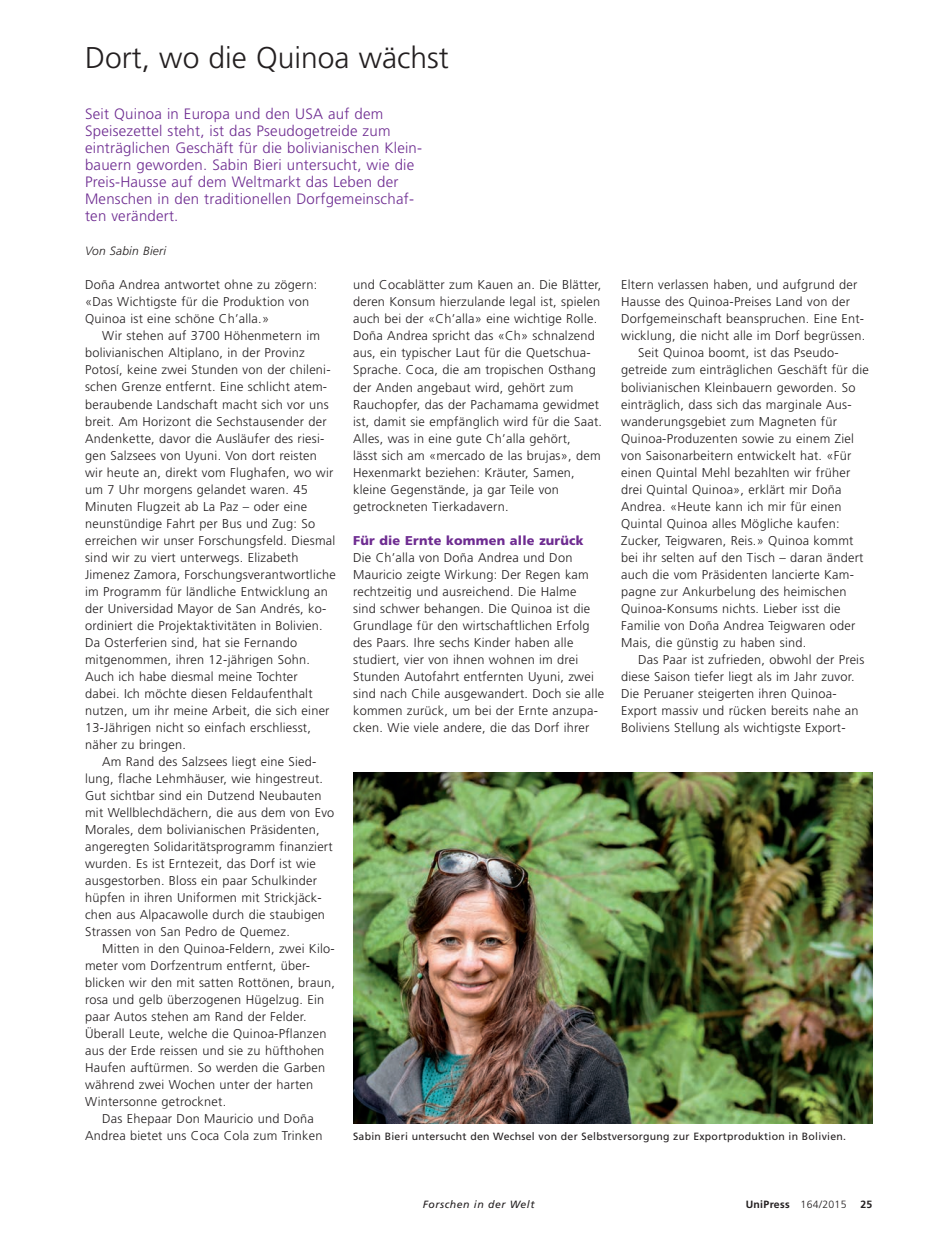
<style>
.page{position:relative;width:936px;height:1234px;background:#fff}
.page>*{position:absolute;margin:0;border:0;box-sizing:border-box;transform-origin:0 0}
.t1{font:300 30px "Frutiger";color:#231f20}
.t2{font:300 15px/17px "Frutiger";letter-spacing:.015em;color:#6e2c91}
.t3{font:300 12.75px/17px "Frutiger";letter-spacing:.02em;color:#231f20}
.t4{font:900 12.75px "Frutiger";letter-spacing:.015em;color:#6e2c91}
.t5{font:italic 300 12px "Frutiger";letter-spacing:.02em;color:#231f20}
.t6{font:10.5px "Frutiger";letter-spacing:.025em;color:#231f20}
.t7{font:700 10.5px "Frutiger";letter-spacing:.03em;color:#231f20}
.t8{font:italic 10.5px "Frutiger";letter-spacing:.05em;color:#231f20}
.s1{font-weight:300}
</style>
<div class="page">
<img style="left:353px;top:772px;width:519px;height:351px">
<h1 class="t1" style="left:85px;top:41px;width:365px">Dort, wo die Quinoa wächst</h1>
<p class="t2" style="left:85px;top:105px;width:338px">Seit Quinoa in Europa und den USA auf dem Speisezettel steht, ist das Pseudogetreide zum einträglichen Geschäft für die bolivianischen Klein&shy;bauern geworden. Sabin Bieri untersucht, wie die Preis-Hausse auf dem Weltmarkt das Leben der Menschen in den traditionellen Dorfgemeinschaf&shy;ten verändert.</p>
<p class="t5" style="left:85px;top:244px;width:82px">Von Sabin Bieri</p>
<p class="t3" style="left:85px;top:276px;width:234px">Doña Andrea antwortet ohne zu zögern: «Das Wichtigste für die Produktion von<br>Quinoa ist eine schöne Ch’alla.»</p>
<p class="t3" style="left:102px;top:327px;width:219px">Wir stehen auf 3700 Höhenmetern im</p>
<p class="t3" style="left:85px;top:344px;width:221px">bolivianischen Altiplano, in der Provinz</p>
<p class="t3" style="left:85px;top:361px;width:247px">Potosí, keine zwei Stunden von der chileni-</p>
<p class="t3" style="left:85px;top:378px;width:243px">schen Grenze entfernt. Eine schlicht atem-</p>
<p class="t3" style="left:85px;top:395px;width:245px">beraubende Landschaft macht sich vor uns</p>
<p class="t3" style="left:85px;top:412px;width:243px">breit. Am Horizont die Sechstausender der</p>
<p class="t3" style="left:85px;top:429px;width:241px">Andenkette, davor die Ausläufer des riesi-</p>
<p class="t3" style="left:85px;top:446px;width:233px">gen Salzsees von Uyuni. Von dort reisten</p>
<p class="t3" style="left:85px;top:463px;width:250px">wir heute an, direkt vom Flughafen, wo wir</p>
<p class="t3" style="left:85px;top:480px;width:224px">um 7 Uhr morgens gelandet waren. 45</p>
<p class="t3" style="left:85px;top:497px;width:223px">Minuten Flugzeit ab La Paz – oder eine</p>
<p class="t3" style="left:85px;top:514px;width:232px">neunstündige Fahrt per Bus und Zug: So</p>
<p class="t3" style="left:85px;top:531px;width:252px">erreichen wir unser Forschungsfeld. Diesmal</p>
<p class="t3" style="left:85px;top:548px;width:215px">sind wir zu viert unterwegs. Elizabeth</p>
<p class="t3" style="left:85px;top:565px;width:252px">Jimenez Zamora, Forschungsverantwortliche</p>
<p class="t3" style="left:85px;top:582px;width:244px">im Programm für ländliche Entwicklung an</p>
<p class="t3" style="left:85px;top:599px;width:243px">der Universidad Mayor de San Andrés, ko-</p>
<p class="t3" style="left:85px;top:616px;width:239px">ordiniert die Projektaktivitäten in Bolivien.</p>
<p class="t3" style="left:85px;top:633px;width:213px">Da Osterferien sind, hat sie Fernando</p>
<p class="t3" style="left:85px;top:650px;width:226px">mitgenommen, ihren 12-jährigen Sohn.</p>
<p class="t3" style="left:85px;top:667px;width:214px">Auch ich habe diesmal meine Tochter</p>
<p class="t3" style="left:85px;top:684px;width:229px">dabei. Ich möchte diesen Feldaufenthalt</p>
<p class="t3" style="left:85px;top:701px;width:246px">nutzen, um ihr meine Arbeit, die sich einer</p>
<p class="t3" style="left:85px;top:718px;width:227px">13-Jährigen nicht so einfach erschliesst,</p>
<p class="t3" style="left:85px;top:735px;width:102px">näher zu bringen.</p>
<p class="t3" style="left:102px;top:752px;width:216px">Am Rand des Salzsees liegt eine Sied-</p>
<p class="t3" style="left:85px;top:769px;width:239px">lung, flache Lehmhäuser, wie hingestreut.</p>
<p class="t3" style="left:85px;top:786px;width:238px">Gut sichtbar sind ein Dutzend Neubauten</p>
<p class="t3" style="left:85px;top:803px;width:251px">mit Wellblechdächern, die aus dem von Evo</p>
<p class="t3" style="left:85px;top:820px;width:236px">Morales, dem bolivianischen Präsidenten,</p>
<p class="t3" style="left:85px;top:838px;width:249px">angeregten Solidaritätsprogramm finanziert</p>
<p class="t3" style="left:85px;top:855px;width:232px">wurden. Es ist Erntezeit, das Dorf ist wie</p>
<p class="t3" style="left:85px;top:872px;width:233px">ausgestorben. Bloss ein paar Schulkinder</p>
<p class="t3" style="left:85px;top:889px;width:238px">hüpfen in ihren Uniformen mit Strickjäck-</p>
<p class="t3" style="left:85px;top:906px;width:241px">chen aus Alpacawolle durch die staubigen</p>
<p class="t3" style="left:85px;top:923px;width:206px">Strassen von San Pedro de Quemez.</p>
<p class="t3" style="left:102px;top:940px;width:234px">Mitten in den Quinoa-Feldern, zwei Kilo-</p>
<p class="t3" style="left:85px;top:957px;width:226px">meter vom Dorfzentrum entfernt, über-</p>
<p class="t3" style="left:85px;top:974px;width:251px">blicken wir den mit satten Rottönen, braun,</p>
<p class="t3" style="left:85px;top:991px;width:240px">rosa und gelb überzogenen Hügelzug. Ein</p>
<p class="t3" style="left:85px;top:1008px;width:223px">paar Autos stehen am Rand der Felder.</p>
<p class="t3" style="left:85px;top:1025px;width:243px">Überall Leute, welche die Quinoa-Pflanzen</p>
<p class="t3" style="left:85px;top:1042px;width:241px">aus der Erde reissen und sie zu hüfthohen</p>
<p class="t3" style="left:85px;top:1059px;width:242px">Haufen auftürmen. So werden die Garben</p>
<p class="t3" style="left:85px;top:1076px;width:230px">während zwei Wochen unter der harten</p>
<p class="t3" style="left:85px;top:1093px;width:143px">Wintersonne getrocknet.</p>
<p class="t3" style="left:102px;top:1110px;width:213px">Das Ehepaar Don Mauricio und Doña</p>
<p class="t3" style="left:85px;top:1127px;width:239px">Andrea bietet uns Coca Cola zum Trinken</p>
<p class="t3" style="left:353px;top:276px;width:250px">und Cocablätter zum Kauen an. Die Blätter, deren Konsum hierzulande legal ist, spielen auch bei der «Ch’alla» eine wichtige Rolle.<br>Doña Andrea spricht das «Ch» schnalzend aus, ein typischer Laut für die Quetschua-Sprache. Coca, die am tropischen Osthang der Anden angebaut wird, gehört zum Rauchopfer, das der Pachamama gewidmet ist, damit sie empfänglich wird für die Saat.<br>Alles, was in eine gute Ch’alla gehört,<br>lässt sich am «mercado de las brujas», dem Hexenmarkt beziehen: Kräuter, Samen, kleine Gegenstände, ja gar Teile von getrockneten Tierkadavern.</p>
<p class="t4" style="left:353px;top:532px;width:232px">Für die Ernte kommen alle zurück</p>
<p class="t3" style="left:353px;top:548px;width:252px">Die Ch’alla von Doña Andrea und Don Mauricio zeigte Wirkung: Der Regen kam rechtzeitig und ausreichend. Die Halme<br>sind schwer behangen. Die Quinoa ist die Grundlage für den wirtschaftlichen Erfolg des Paars. Ihre sechs Kinder haben alle studiert, vier von ihnen wohnen im drei Stunden Autofahrt entfernten Uyuni, zwei sind nach Chile ausgewandert. Doch sie alle kommen zurück, um bei der Ernte anzupa&shy;cken. Wie viele andere, die das Dorf ihrer</p>
<p class="t3" style="left:621px;top:276px;width:238px">Eltern verlassen haben, und aufgrund der</p>
<p class="t3" style="left:621px;top:293px;width:230px">Hausse des Quinoa-Preises Land von der</p>
<p class="t3" style="left:621px;top:310px;width:244px">Dorfgemeinschaft beanspruchen. Eine Ent-</p>
<p class="t3" style="left:621px;top:327px;width:245px">wicklung, die nicht alle im Dorf begrüssen.</p>
<p class="t3" style="left:638px;top:344px;width:202px">Seit Quinoa boomt, ist das Pseudo-</p>
<p class="t3" style="left:621px;top:361px;width:249px">getreide zum einträglichen Geschäft für die</p>
<p class="t3" style="left:621px;top:378px;width:236px">bolivianischen Kleinbauern geworden. So</p>
<p class="t3" style="left:621px;top:395px;width:232px">einträglich, dass sich das marginale Aus-</p>
<p class="t3" style="left:621px;top:412px;width:217px">wanderungsgebiet zum Magneten für</p>
<p class="t3" style="left:621px;top:429px;width:234px">Quinoa-Produzenten sowie zu einem Ziel</p>
<p class="t3" style="left:621px;top:446px;width:231px">von Saisonarbeitern entwickelt hat. «Für</p>
<p class="t3" style="left:621px;top:463px;width:231px">einen Quintal Mehl bezahlten wir früher</p>
<p class="t3" style="left:621px;top:480px;width:222px">drei Quintal Quinoa», erklärt mir Doña</p>
<p class="t3" style="left:621px;top:497px;width:222px">Andrea. «Heute kann ich mir für einen</p>
<p class="t3" style="left:621px;top:514px;width:220px">Quintal Quinoa alles Mögliche kaufen:</p>
<p class="t3" style="left:621px;top:531px;width:234px">Zucker, Teigwaren, Reis.» Quinoa kommt</p>
<p class="t3" style="left:621px;top:548px;width:244px">bei ihr selten auf den Tisch – daran ändert</p>
<p class="t3" style="left:621px;top:565px;width:234px">auch die vom Präsidenten lancierte Kam-</p>
<p class="t3" style="left:621px;top:582px;width:227px">pagne zur Ankurbelung des heimischen</p>
<p class="t3" style="left:621px;top:599px;width:221px">Quinoa-Konsums nichts. Lieber isst die</p>
<p class="t3" style="left:621px;top:616px;width:236px">Familie von Doña Andrea Teigwaren oder</p>
<p class="t3" style="left:621px;top:633px;width:187px">Mais, die günstig zu haben sind.</p>
<p class="t3" style="left:638px;top:650px;width:228px">Das Paar ist zufrieden, obwohl der Preis</p>
<p class="t3" style="left:621px;top:667px;width:235px">diese Saison tiefer liegt als im Jahr zuvor.</p>
<p class="t3" style="left:621px;top:684px;width:217px">Die Peruaner steigerten ihren Quinoa-</p>
<p class="t3" style="left:621px;top:701px;width:239px">Export massiv und rücken bereits nahe an</p>
<p class="t3" style="left:621px;top:718px;width:226px">Boliviens Stellung als wichtigste Export-</p>
<p class="t6" style="left:353px;top:1129px;width:494px">Sabin Bieri untersucht den Wechsel von der Selbstversorgung zur Exportproduktion in Bolivien.</p>
<p class="t8" style="left:423px;top:1198px;width:113px">Forschen in der Welt</p>
<p class="t7" style="left:745px;top:1198px;width:102px">UniPress <span class="s1">164/2015</span></p>
<p class="t7" style="left:860px;top:1198px;width:13px">25</p>
</div>
